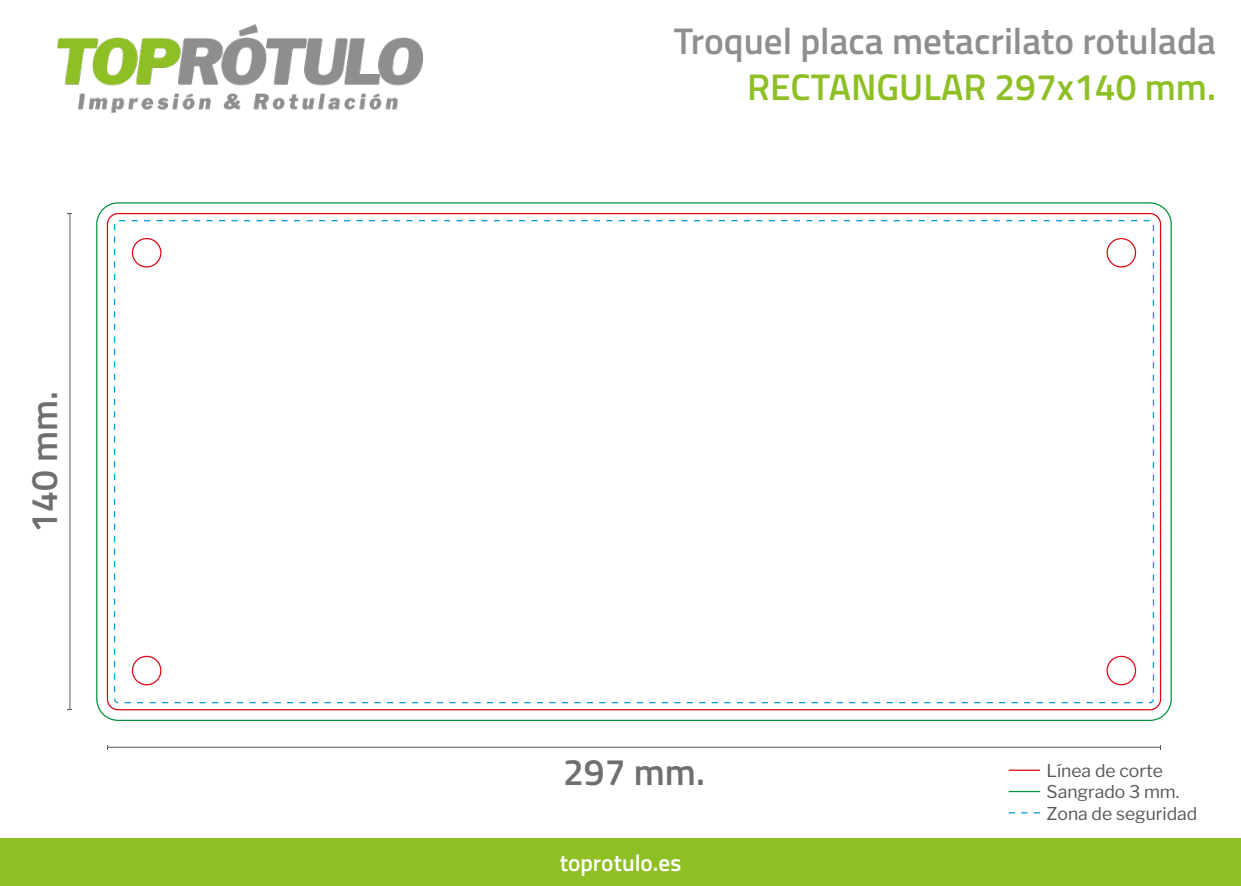
<style>
.page{position:relative;width:1241px;height:886px;background:#fff}
.page>*{position:absolute;margin:0;border:0;box-sizing:border-box;transform-origin:0 0}
.t1{font:600 37.12px "Titillium Web";color:#8d8e8e}
.t2{font:600 37.12px "Titillium Web";color:#8ebf24}
.t3{font:600 37.12px "Titillium Web";color:#6f6f6e}
.t4{font:600 23.25px "Titillium Web";color:#fff}
.t5{font:17.5px/21.2px "Libre Franklin";color:#575756}
</style>
<div class="page">
<svg style="left:106px;top:213px;width:1055px;height:498px"></svg>
<hr style="left:70px;top:214px;width:1px;height:495px;background:#575756">
<hr style="left:108px;top:747px;width:1051px;height:1px;background:#575756">
<div style="left:0;top:839px;width:1240px;height:47px;background:#8ebf24"></div>
<hr style="left:1008px;top:769px;width:31px;height:2px;background:#df0613">
<hr style="left:1008px;top:791px;width:31px;height:1px;background:#009240">
<svg style="left:1008px;top:812px;width:31px;height:1px"></svg>
<img style="left:57px;top:24px;width:366px;height:89px">
<h1 class="t3" style="left:16px;top:532px;width:143px;rotate:-90deg">140 mm.</h1>
<h1 class="t1" style="left:673px;top:13px;width:543px">Troquel placa metacrilato rotulada</h1>
<h1 class="t2" style="left:747px;top:59px;width:470px">RECTANGULAR 297x140 mm.</h1>
<h1 class="t3" style="left:563px;top:744px;width:143px">297 mm.</h1>
<h2 class="t4" style="left:559px;top:845px;width:123px">toprotulo.es</h2>
<p class="t5" style="left:1046px;top:760px;width:152px">Línea de corte<br>Sangrado 3 mm.<br>Zona de seguridad</p>
</div>
